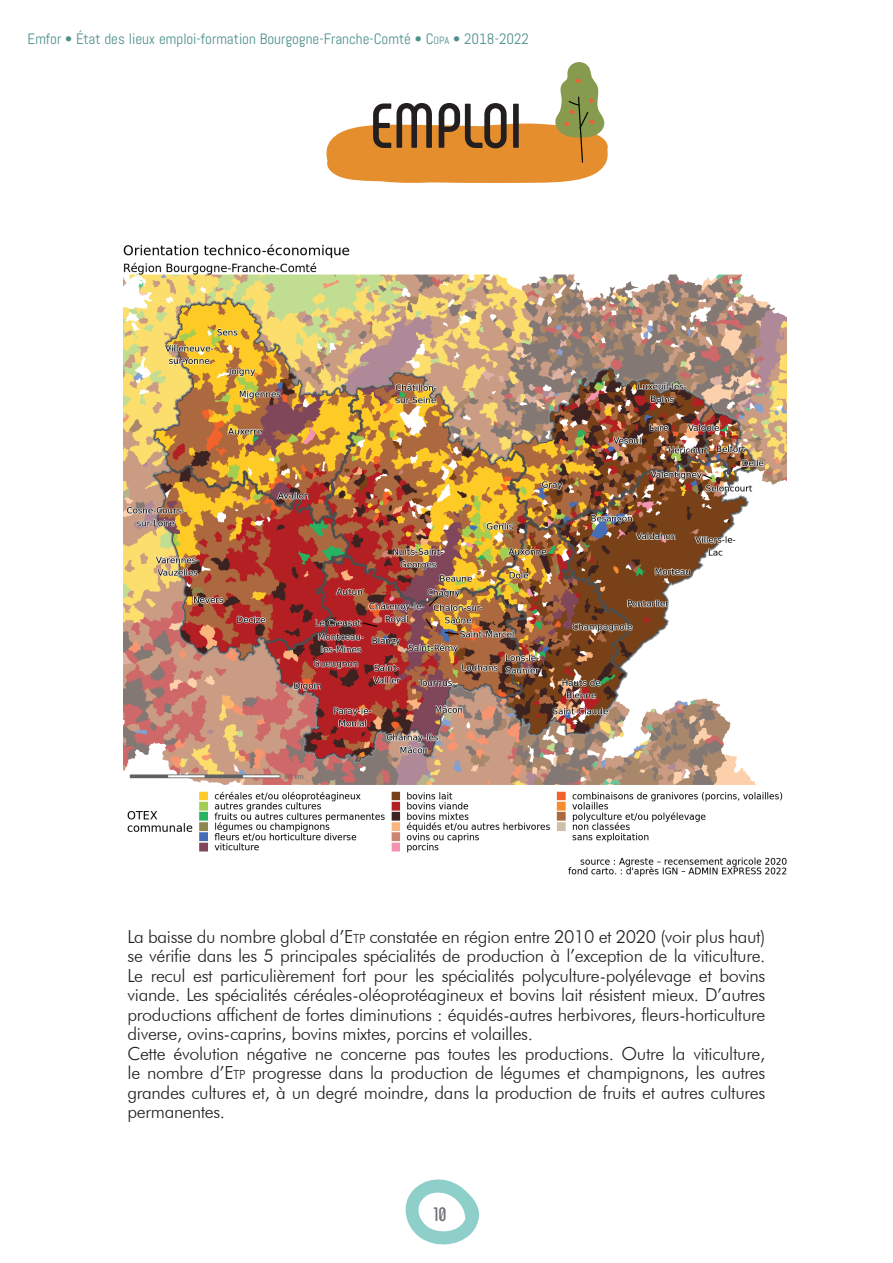
<style>
.page{position:relative;width:893px;height:1263px;background:#fff}
.page>*{position:absolute;margin:0;border:0;box-sizing:border-box;transform-origin:0 0}
.t1{font:700 63px "Phenomena";color:#231f20}
.t2{font:700 19.5px "Phenomena";color:#717074}
.t3{font:300 18px/19.5px "Futura BT";letter-spacing:-.02em;color:#231f20}
.t4{font:15px "Abel";color:#4c908a}
.s1{font-style:inherit}
.s2{font-size:10.5px}
.s3{font-size:12.6px}
</style>
<div class="page">
<svg style="left:405px;top:1179px;width:74px;height:65px"></svg>
<img style="left:124px;top:244px;width:663px;height:633px">
<svg style="left:326px;top:62px;width:282px;height:121px"></svg>
<p class="t4" style="left:28px;top:30px;width:503px">Emfor • État des lieux emploi-formation Bourgogne-Franche-Comté • <span class="s1">C</span><span class="s2">opa</span> • 2018-2022</p>
<h1 class="t1" style="left:370px;top:88px;width:154px">EMPLOI</h1>
<p class="t3" style="left:128px;top:926px;width:639px">La baisse du nombre global d’<span class="s1">E</span><span class="s3">tp</span> constatée en région entre 2010 et 2020 (voir plus haut) se vérifie dans les 5 principales spécialités de production à l’exception de la viticulture.<br>Le recul est particulièrement fort pour les spécialités polyculture-polyélevage et bovins viande. Les spécialités céréales-oléoprotéagineux et bovins lait résistent mieux. D’autres productions affichent de fortes diminutions : équidés-autres herbivores, fleurs-horticulture diverse, ovins-caprins, bovins mixtes, porcins et volailles.<br>Cette évolution négative ne concerne pas toutes les productions. Outre la viticulture, le nombre d’<span class="s1">E</span><span class="s3">tp</span> progresse dans la production de légumes et champignons, les autres grandes cultures et, à un degré moindre, dans la production de fruits et autres cultures permanentes.</p>
<p class="t2" style="left:434px;top:1202px;width:14px">10</p>
</div>
